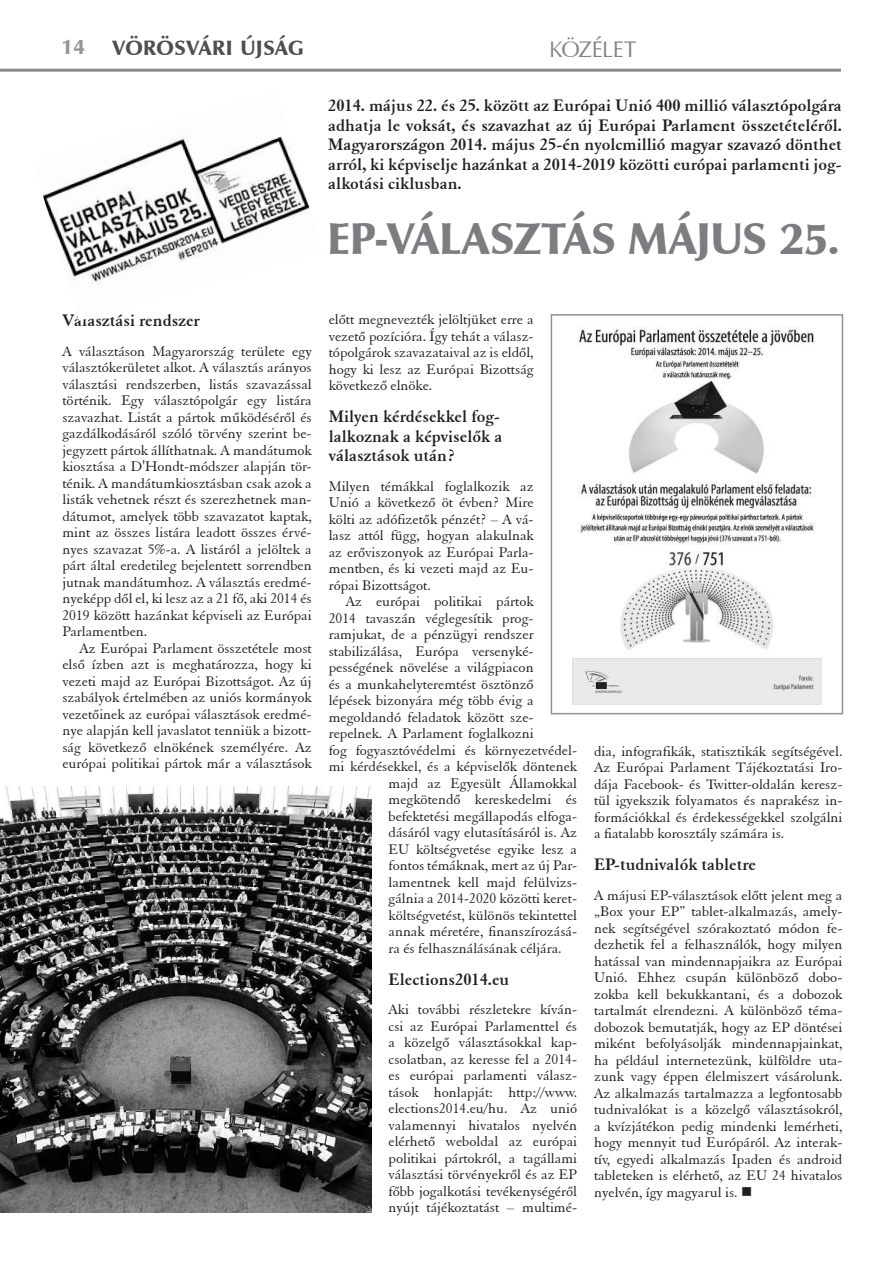
<style>
.page{position:relative;width:893px;height:1263px;background:#fff}
.page>*{position:absolute;margin:0;border:0;box-sizing:border-box;transform-origin:0 0}
.t1{font:45px "H Zapf Humanist 601 Ultra BT";letter-spacing:-.01em;color:#7b7d80}
.t2{font:22.5px "H Zapf Humanist 601 BT";letter-spacing:-.025em;color:#808285}
.t3{font:21px "H Zapf Humanist 601 Ultra BT";letter-spacing:.02em;color:#4e4f50}
.t4{font:21px "H Zapf Humanist 601 Ultra BT";color:#939598}
.t5{font:18px/19.5px "H Elegant Garamond BT Bold";color:#231f20;text-align:justify}
.t6{font:15px/16.5px "H Elegant Garamond BT";color:#231f20;text-align:justify}
</style>
<div class="page">
<hr style="left:0;top:69px;width:841px;height:3px;background:#8a8c8f">
<img style="left:43px;top:136px;width:267px;height:146px">
<img style="left:573px;top:326px;width:248px;height:379px">
<div style="left:551px;top:314px;width:292px;height:400px;border:2px solid #919396"></div>
<img style="left:0;top:786px;width:372px;height:426px">
<h3 class="t4" style="left:62px;top:34px;width:25px">14</h3>
<h3 class="t3" style="left:113px;top:35px;width:193px">VÖRÖSVÁRI ÚJSÁG</h3>
<h2 class="t2" style="left:549px;top:35px;width:89px">KÖZÉLET</h2>
<p class="t5" style="left:328px;top:96px;width:515px">2014. május 22. és 25. között az Európai Unió 400 millió választópolgára adhatja le voksát, és szavazhat az új Európai Parlament összetételéről.<br>Magyarországon 2014. május 25-én nyolcmillió magyar szavazó dönthet arról, ki képviselje hazánkat a 2014-2019 közötti európai parlamenti jog&shy;alkotási ciklusban.</p>
<h1 class="t1" style="left:327px;top:211px;width:514px">EP-VÁLASZTÁS MÁJUS 25.</h1>
<p class="t5" style="left:62px;top:310px;width:139px">Választási rendszer</p>
<p class="t6" style="left:62px;top:342px;width:251px">A választáson Magyarország területe egy választókerületet alkot. A választás arányos választási rendszerben, listás szavazással történik. Egy választópolgár egy listára szavazhat. Listát a pártok működéséről és gazdálkodásáról szóló törvény szerint be&shy;jegyzett pártok állíthatnak. A mandátumok kiosztása a D'Hondt-módszer alapján tör&shy;ténik. A mandátumkiosztásban csak azok a listák vehetnek részt és szerezhetnek man&shy;dátumot, amelyek több szavazatot kaptak, mint az összes listára leadott összes érvé&shy;nyes szavazat 5%-a. A listáról a jelöltek a párt által eredetileg bejelentett sorrendben jutnak mandátumhoz. A választás eredmé&shy;nyeképp dől el, ki lesz az a 21 fő, aki 2014 és 2019 között hazánkat képviseli az Európai Parlamentben.</p>
<p class="t6" style="left:62px;top:639px;width:251px;text-indent:17px">Az Európai Parlament összetétele most első ízben azt is meghatározza, hogy ki vezeti majd az Európai Bizottságot. Az új szabályok értelmében az uniós kormányok vezetőinek az európai választások eredmé&shy;nye alapján kell javaslatot tenniük a bizott&shy;ság következő elnökének személyére. Az európai politikai pártok már a választások</p>
<p class="t6" style="left:329px;top:311px;width:206px">előtt megnevezték jelöltjüket erre a vezető pozícióra. Így tehát a válasz&shy;tópolgárok szavazataival az is eldől, hogy ki lesz az Európai Bizottság következő elnöke.</p>
<p class="t5" style="left:329px;top:406px;width:175px;text-align:left">Milyen kérdésekkel fog&shy;lalkoznak a képviselők a választások után?</p>
<p class="t6" style="left:329px;top:477px;width:206px">Milyen témákkal foglalkozik az Unió a következő öt évben? Mire költi az adófizetők pénzét? – A vá&shy;lasz attól függ, hogyan alakulnak az erőviszonyok az Európai Parla&shy;mentben, és ki vezeti majd az Eu&shy;rópai Bizottságot.</p>
<p class="t6" style="left:346px;top:593px;width:189px">Az európai politikai pártok</p>
<p class="t6" style="left:329px;top:609px;width:206px">2014 tavaszán véglegesítik prog-</p>
<p class="t6" style="left:329px;top:626px;width:206px">ramjukat, de a pénzügyi rendszer</p>
<p class="t6" style="left:329px;top:642px;width:206px">stabilizálása, Európa versenyké-</p>
<p class="t6" style="left:329px;top:659px;width:206px">pességének növelése a világpiacon</p>
<p class="t6" style="left:329px;top:675px;width:206px">és a munkahelyteremtést ösztönző</p>
<p class="t6" style="left:329px;top:692px;width:206px">lépések bizonyára még több évig a</p>
<p class="t6" style="left:329px;top:708px;width:206px">megoldandó feladatok között sze-</p>
<p class="t6" style="left:329px;top:725px;width:206px">repelnek. A Parlament foglalkozni</p>
<p class="t6" style="left:329px;top:741px;width:250px">fog fogyasztóvédelmi és környezetvédel-</p>
<p class="t6" style="left:329px;top:758px;width:250px">mi kérdésekkel, és a képviselők döntenek</p>
<p class="t6" style="left:389px;top:774px;width:190px">majd az Egyesült Államokkal</p>
<p class="t6" style="left:389px;top:791px;width:190px">megkötendő kereskedelmi és</p>
<p class="t6" style="left:389px;top:807px;width:190px">befektetési megállapodás elfoga-</p>
<p class="t6" style="left:389px;top:824px;width:190px">dásáról vagy elutasításáról is. Az</p>
<p class="t6" style="left:389px;top:840px;width:190px">EU költségvetése egyike lesz a</p>
<p class="t6" style="left:389px;top:857px;width:190px">fontos témáknak, mert az új Par-</p>
<p class="t6" style="left:389px;top:873px;width:190px">lamentnek kell majd felülvizs-</p>
<p class="t6" style="left:389px;top:890px;width:190px">gálnia a 2014-2020 közötti keret-</p>
<p class="t6" style="left:389px;top:906px;width:190px">költségvetést, különös tekintettel</p>
<p class="t6" style="left:389px;top:923px;width:190px">annak méretére, finanszírozásá-</p>
<p class="t6" style="left:389px;top:939px;width:175px">ra és felhasználásának céljára.</p>
<p class="t5" style="left:389px;top:969px;width:122px">Elections2014.eu</p>
<p class="t6" style="left:389px;top:1001px;width:190px">Aki további részletekre kíván&shy;csi az Európai Parlamenttel és a közelgő választásokkal kap&shy;csolatban, az keresse fel a 2014- es európai parlamenti válasz&shy;tások honlapját: http://www. elections2014.eu/hu. Az unió valamennyi hivatalos nyelvén elérhető weboldal az európai politikai pártokról, a tagállami választási törvényekről és az EP főbb jogalkotási tevékenységéről nyújt tájékoztatást – multimé-</p>
<p class="t6" style="left:594px;top:742px;width:250px">dia, infografikák, statisztikák segítségével.<br>Az Európai Parlament Tájékoztatási Iro&shy;dája Facebook- és Twitter-oldalán keresz&shy;tül igyekszik folyamatos és naprakész in&shy;formációkkal és érdekességekkel szolgálni a fiatalabb korosztály számára is.</p>
<p class="t5" style="left:594px;top:854px;width:163px">EP-tudnivalók tabletre</p>
<p class="t6" style="left:594px;top:886px;width:250px">A májusi EP-választások előtt jelent meg a „Box your EP” tablet-alkalmazás, amely&shy;nek segítségével szórakoztató módon fe&shy;dezhetik fel a felhasználók, hogy milyen hatással van mindennapjaikra az Európai Unió. Ehhez csupán különböző dobo&shy;zokba kell bekukkantani, és a dobozok tartalmát elrendezni. A különböző téma&shy;dobozok bemutatják, hogy az EP döntései miként befolyásolják mindennapjainkat, ha például internetezünk, külföldre uta&shy;zunk vagy éppen élelmiszert vásárolunk.<br>Az alkalmazás tartalmazza a legfontosabb tudnivalókat is a közelgő választásokról, a kvízjátékon pedig mindenki lemérheti, hogy mennyit tud Európáról. Az interak&shy;tív, egyedi alkalmazás Ipaden és android tableteken is elérhető, az EU 24 hivatalos nyelvén, így magyarul is. ■</p>
</div>
